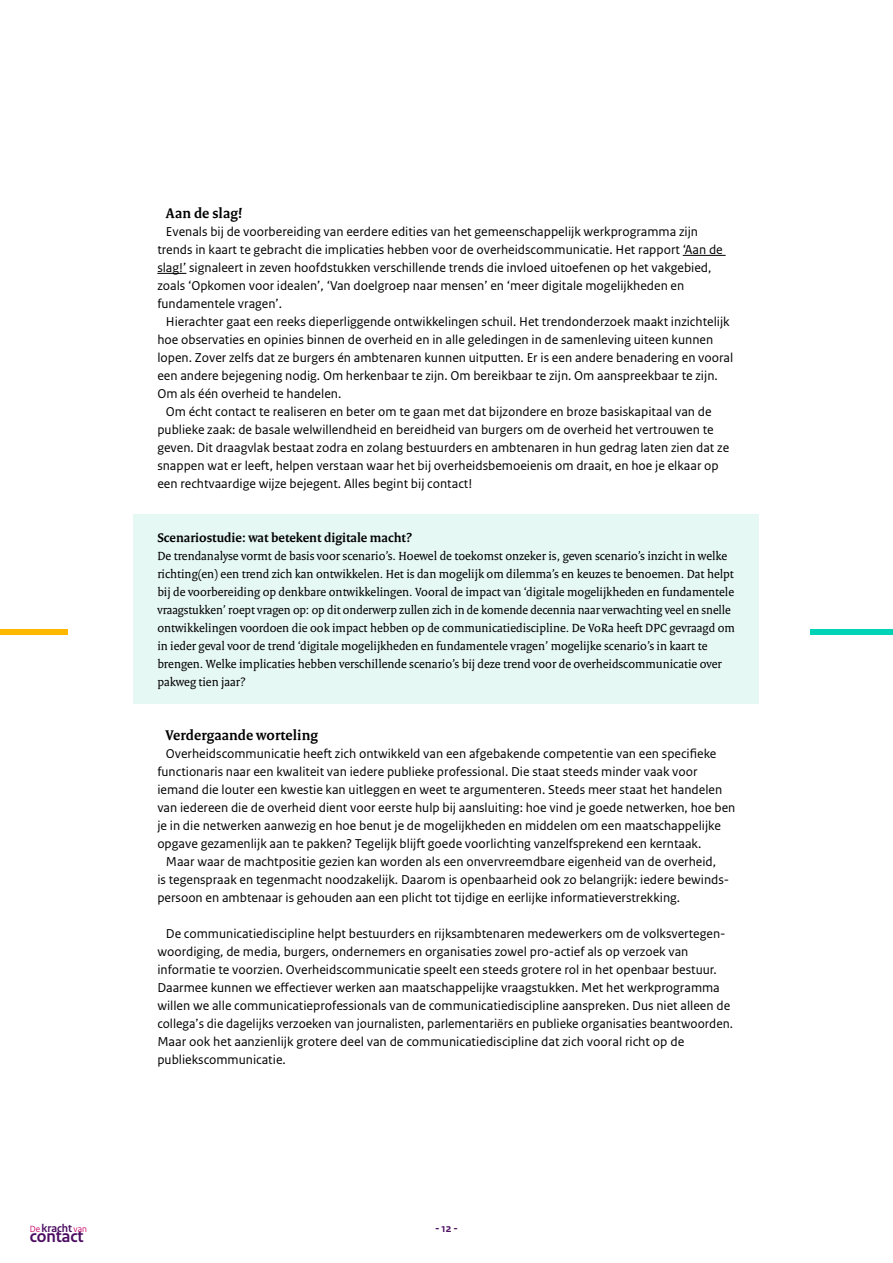
<style>
.page{position:relative;width:893px;height:1263px;background:#fff}
.page>*{position:absolute;margin:0;border:0;box-sizing:border-box;transform-origin:0 0}
.t1{font:700 82.5px "Rijksoverheid Serif";color:#ffb800}
.t2{font:700 82.5px "Rijksoverheid Serif";color:#00d3b6}
.t3{font:700 17.7px "Rijksoverheid Sans Heading";color:#4b0c61}
.H3_05_RO_Alineakop_S{font:700 15px "Rijksoverheid Serif";letter-spacing:.005em;color:#000}
.P_10_RO_Broodtekst_S{font:13.5px/18px "Rijksoverheid Sans Text";color:#000}
.H4_Kaderkop{font:700 13.5px "Rijksoverheid Serif";color:#000}
.P_21_RO_Kader_Broodt{font:12.75px/18px "Rijksoverheid Serif";color:#000}
.t4{font:700 11.7px "Rijksoverheid Sans Heading";color:#4b0c61}
.s1{font-weight:400;font-size:9.45px;color:#c60063}
</style>
<div class="page">
<div style="left:134px;top:515px;width:625px;height:189px;background:#e6f8f4"></div>
<hr style="left:683px;top:255px;width:43px;height:1px;background:#000">
<svg style="left:157px;top:273px;width:29px;height:1px"></svg>
<h3 class="H3_05_RO_Alineakop_S" style="left:166px;top:204px;width:78px">Aan de slag!</h3>
<p class="P_10_RO_Broodtekst_S" style="left:157px;top:223px;width:567px;text-indent:9px">Evenals bij de voorbereiding van eerdere edities van het gemeenschappelijk werkprogramma zijn trends in kaart te gebracht die implicaties hebben voor de overheidscommunicatie. Het rapport ‘Aan de slag!’ signaleert in zeven hoofdstukken verschillende trends die invloed uitoefenen op het vakgebied, zoals ‘Opkomen voor idealen’, ‘Van doelgroep naar mensen’ en ‘meer digitale mogelijkheden en fundamentele vragen’.</p>
<p class="P_10_RO_Broodtekst_S" style="left:157px;top:313px;width:577px;text-indent:9px">Hierachter gaat een reeks dieperliggende ontwikkelingen schuil. Het trendonderzoek maakt inzichtelijk hoe observaties en opinies binnen de overheid en in alle geledingen in de samenleving uiteen kunnen lopen. Zover zelfs dat ze burgers én ambtenaren kunnen uitputten. Er is een andere benadering en vooral een andere bejegening nodig. Om herkenbaar te zijn. Om bereikbaar te zijn. Om aanspreekbaar te zijn.<br>Om als één overheid te handelen.</p>
<p class="P_10_RO_Broodtekst_S" style="left:157px;top:403px;width:573px;text-indent:9px">Om écht contact te realiseren en beter om te gaan met dat bijzondere en broze basiskapitaal van de publieke zaak: de basale welwillendheid en bereidheid van burgers om de overheid het vertrouwen te geven. Dit draagvlak bestaat zodra en zolang bestuurders en ambtenaren in hun gedrag laten zien dat ze snappen wat er leeft, helpen verstaan waar het bij overheidsbemoeienis om draait, en hoe je elkaar op een rechtvaardige wijze bejegent. Alles begint bij contact!</p>
<h4 class="H4_Kaderkop" style="left:157px;top:529px;width:256px">Scenariostudie: wat betekent digitale macht?</h4>
<p class="P_21_RO_Kader_Broodt" style="left:157px;top:547px;width:579px">De trendanalyse vormt de basis voor scenario’s. Hoewel de toekomst onzeker is, geven scenario’s inzicht in welke richting(en) een trend zich kan ontwikkelen. Het is dan mogelijk om dilemma’s en keuzes te benoemen. Dat helpt bij de voorbereiding op denkbare ontwikkelingen. Vooral de impact van ‘digitale mogelijkheden en fundamentele vraagstukken’ roept vragen op: op dit onderwerp zullen zich in de komende decennia naar verwachting veel en snelle ontwikkelingen voordoen die ook impact hebben op de communicatiediscipline. De VoRa heeft DPC gevraagd om in ieder geval voor de trend ‘digitale mogelijkheden en fundamentele vragen’ mogelijke scenario’s in kaart te brengen. Welke implicaties hebben verschillende scenario’s bij deze trend voor de overheidscommunicatie over pakweg tien jaar?</p>
<h1 class="t1" style="left:-15px;top:574px;width:84px">—</h1>
<h1 class="t2" style="left:810px;top:574px;width:84px">—</h1>
<p class="t4" style="left:30px;top:1221px;width:59px"><span class="s1">De</span> kracht <span class="s1">van</span></p>
<h2 class="t3" style="left:30px;top:1226px;width:55px">contact</h2>
<h3 class="H3_05_RO_Alineakop_S" style="left:166px;top:726px;width:154px">Verdergaande worteling</h3>
<p class="P_10_RO_Broodtekst_S" style="left:157px;top:745px;width:580px;text-indent:9px">Overheidscommunicatie heeft zich ontwikkeld van een afgebakende competentie van een specifieke functionaris naar een kwaliteit van iedere publieke professional. Die staat steeds minder vaak voor iemand die louter een kwestie kan uitleggen en weet te argumenteren. Steeds meer staat het handelen van iedereen die de overheid dient voor eerste hulp bij aansluiting: hoe vind je goede netwerken, hoe ben je in die netwerken aanwezig en hoe benut je de mogelijkheden en middelen om een maatschappelijke opgave gezamenlijk aan te pakken? Tegelijk blijft goede voorlichting vanzelfsprekend een kerntaak.</p>
<p class="P_10_RO_Broodtekst_S" style="left:157px;top:853px;width:573px;text-indent:9px">Maar waar de machtpositie gezien kan worden als een onvervreemdbare eigenheid van de overheid,<br>is tegenspraak en tegenmacht noodzakelijk. Daarom is openbaarheid ook zo belangrijk: iedere bewinds&shy;persoon en ambtenaar is gehouden aan een plicht tot tijdige en eerlijke informatieverstrekking.</p>
<p class="P_10_RO_Broodtekst_S" style="left:157px;top:925px;width:577px;text-indent:9px">De communicatiediscipline helpt bestuurders en rijksambtenaren medewerkers om de volksvertegen&shy;woordiging, de media, burgers, ondernemers en organisaties zowel pro-actief als op verzoek van informatie te voorzien. Overheidscommunicatie speelt een steeds grotere rol in het openbaar bestuur.<br>Daarmee kunnen we effectiever werken aan maatschappelijke vraagstukken. Met het werkprogramma willen we alle communicatieprofessionals van de communicatiediscipline aanspreken. Dus niet alleen de collega’s die dagelijks verzoeken van journalisten, parlementariërs en publieke organisaties beantwoorden.<br>Maar ook het aanzienlijk grotere deel van de communicatiediscipline dat zich vooral richt op de publiekscommunicatie.</p>
<p class="t4" style="left:435px;top:1221px;width:24px">- 12 -</p>
</div>
